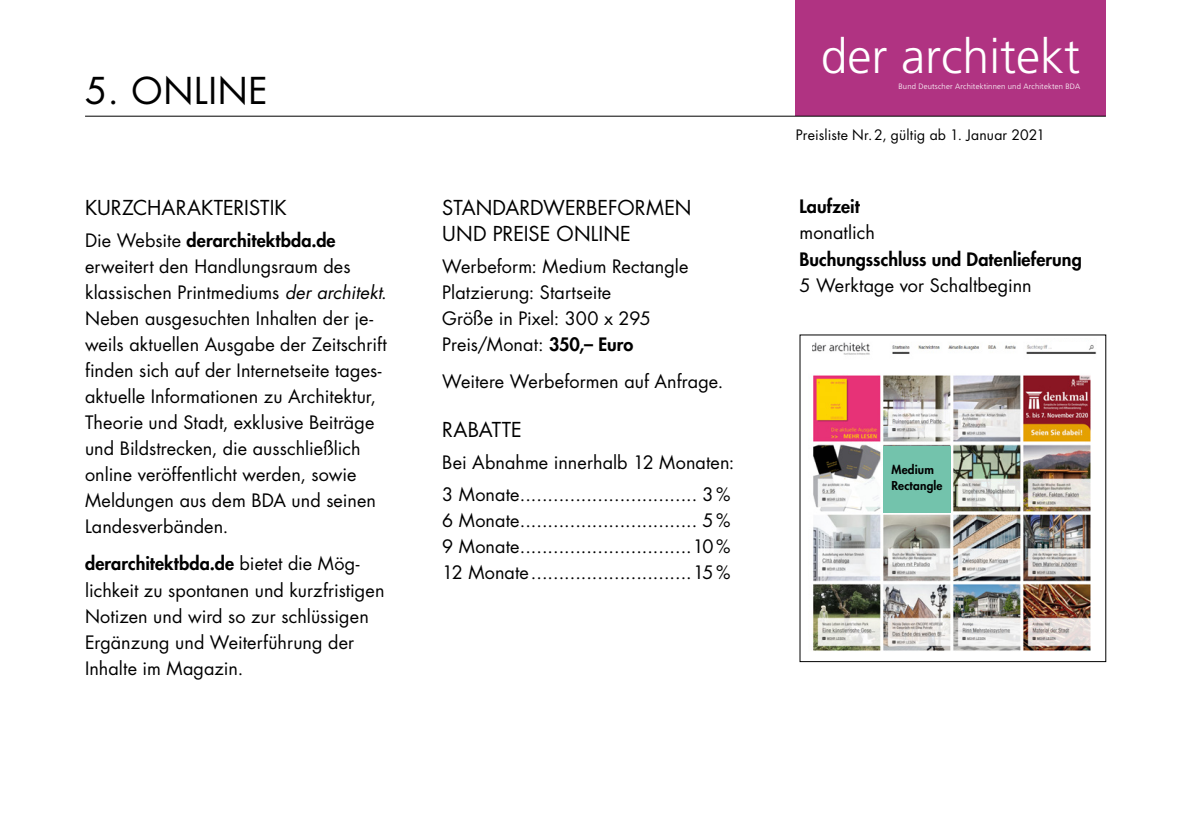
<style>
.page{position:relative;width:1191px;height:840px;background:#fff}
.page>*{position:absolute;margin:0;border:0;box-sizing:border-box;transform-origin:0 0}
.t1{font:300 48.2px "BDA Frutiger";color:#fff}
.t2{font:36px "Futura Std";letter-spacing:.02em;color:#000}
.t3{font:20px/26px "Futura Std";color:#000}
.t4{font:18px/26px "Futura Std";letter-spacing:.005em;color:#000}
.t5{font:800 18px "Futura Std";color:#000}
.t6{font:14px "Futura Std";letter-spacing:.01em;color:#000}
.t7{font:800 12px/15.8px "Futura Std";letter-spacing:.015em;color:#000}
.t8{font:300 7.8px "BDA Frutiger";letter-spacing:.02em;color:#fff}
.s1{font-weight:800}
.s2{font-style:italic}
</style>
<div class="page">
<div style="left:796px;top:0;width:310px;height:116px;background:#b03382"></div>
<hr style="left:85px;top:116px;width:1021px;height:1px;background:#000">
<img style="left:812px;top:342px;width:284px;height:13px">
<img style="left:813px;top:375px;width:278px;height:276px">
<div style="left:883px;top:446px;width:67px;height:66px;background:#73c3ac"></div>
<h2 class="t2" style="left:85px;top:68px;width:184px">5. ONLINE</h2>
<p class="t3" style="left:85px;top:195px;width:203px">KURZCHARAKTERISTIK</p>
<p class="t4" style="left:85px;top:227px;width:303px">Die Website <span class="s1">derarchitektbda.de </span>erweitert den Handlungsraum des klassischen Printmediums <span class="s2">der architekt</span>.<br>Neben ausgesuchten Inhalten der je&shy;weils aktuellen Ausgabe der Zeitschrift finden sich auf der Internetseite tages&shy;aktuelle Informationen zu Architektur, Theorie und Stadt, exklusive Beiträge und Bildstrecken, die ausschließlich online veröffentlicht werden, sowie Meldungen aus dem BDA und seinen Landesverbänden.</p>
<p class="t4" style="left:85px;top:550px;width:301px"><span class="s1">derarchitektbda.de</span> bietet die Mög&shy;lichkeit zu spontanen und kurzfristigen Notizen und wird so zur schlüssigen Ergänzung und Weiterführung der Inhalte im Magazin.</p>
<p class="t3" style="left:442px;top:195px;width:251px">STANDARDWERBEFORMEN<br>UND PREISE ONLINE</p>
<p class="t4" style="left:442px;top:253px;width:248px">Werbeform: Medium Rectangle<br>Platzierung: Startseite<br>Größe in Pixel: 300 x 295<br>Preis/Monat: <span class="s1">350,– Euro</span></p>
<p class="t4" style="left:442px;top:368px;width:283px">Weitere Werbeformen auf Anfrage.</p>
<p class="t3" style="left:442px;top:416px;width:81px">RABATTE</p>
<p class="t4" style="left:442px;top:446px;width:294px;line-height:31.6px">Bei Abnahme innerhalb 12 Monaten:<br>3 Monate................................ 3%</p>
<p class="t4" style="left:442px;top:507px;width:289px;text-align:justify">6 Monate................................ 5% 9 Monate...............................10% 12 Monate.............................15%</p>
<h1 class="t1" style="left:820px;top:29px;width:261px">der architekt</h1>
<p class="t8" style="left:898px;top:81px;width:183px">Bund Deutscher Architektinnen und Architekten BDA</p>
<p class="t6" style="left:796px;top:126px;width:251px">Preisliste Nr.2, gültig ab 1. Januar 2021</p>
<p class="t5" style="left:799px;top:195px;width:62px">Laufzeit</p>
<p class="t4" style="left:799px;top:220px;width:77px">monatlich</p>
<p class="t5" style="left:799px;top:247px;width:284px">Buchungsschluss und Datenlieferung</p>
<p class="t4" style="left:799px;top:272px;width:234px">5 Werktage vor Schaltbeginn</p>
<p class="t7" style="left:891px;top:462px;width:53px">Medium<br>Rectangle</p>
</div>
